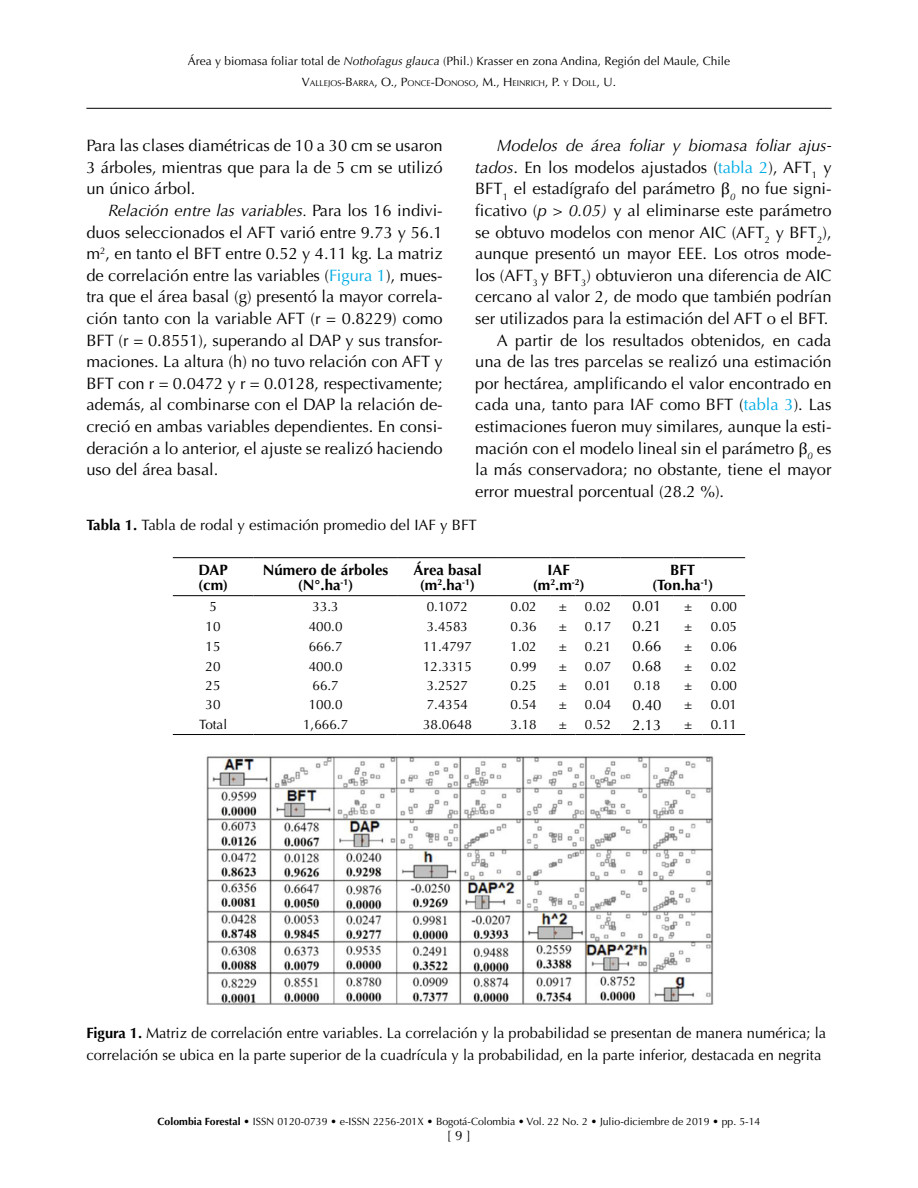
<style>
.page{position:relative;width:918px;height:1188px;background:#fff}
.page>*{position:absolute;margin:0;border:0;box-sizing:border-box;transform-origin:0 0}
.texto{font:16.5px/21.6px "Optima LT Std";color:#000;text-align:justify}
.texto_primera{font:16.5px/21.6px "Optima LT Std";color:#000;text-align:justify}
.titulo_figura{font:15px/21.6px "Optima LT Std";color:#000}
.titdentrotabla{font:700 15px "Optima LT Std";color:#000}
.tittabla{font:15px "Optima LT Std";color:#000}
.textotabla{font:15px "Optima LT Std";color:#000}
.textotabla-2{font:13.5px "Optima LT Std";color:#000}
.t1{font:12px "Optima LT Std";color:#000}
.t2{font:10.5px "Optima LT Std";color:#000}
.t3{font:8.4px "Optima LT Std";color:#000}
.s1{font-style:italic}
.s2{font-size:12px}
.s3{color:#00ade5}
.s4{font-family:"Cambria"}
.s5{font-weight:700}
</style>
<div class="page">
<hr style="left:86px;top:108px;width:746px;height:1px;background:#000">
<hr style="left:173px;top:557px;width:80px;height:1px;background:#000">
<hr style="left:253px;top:557px;width:145px;height:1px;background:#000">
<hr style="left:398px;top:557px;width:99px;height:1px;background:#000">
<hr style="left:497px;top:557px;width:53px;height:1px;background:#000">
<svg style="left:550px;top:557px;width:26px;height:1px"></svg>
<hr style="left:576px;top:557px;width:44px;height:1px;background:#000">
<hr style="left:620px;top:557px;width:54px;height:1px;background:#000">
<svg style="left:674px;top:557px;width:29px;height:1px"></svg>
<hr style="left:703px;top:557px;width:42px;height:1px;background:#000">
<hr style="left:173px;top:595px;width:80px;height:1px;background:#000">
<hr style="left:253px;top:595px;width:145px;height:1px;background:#000">
<hr style="left:398px;top:595px;width:99px;height:1px;background:#000">
<hr style="left:497px;top:595px;width:53px;height:1px;background:#000">
<svg style="left:550px;top:595px;width:26px;height:1px"></svg>
<hr style="left:576px;top:595px;width:44px;height:1px;background:#000">
<hr style="left:620px;top:595px;width:54px;height:1px;background:#000">
<svg style="left:674px;top:595px;width:29px;height:1px"></svg>
<hr style="left:703px;top:595px;width:42px;height:1px;background:#000">
<hr style="left:173px;top:734px;width:80px;height:1px;background:#000">
<hr style="left:253px;top:734px;width:145px;height:1px;background:#000">
<hr style="left:398px;top:734px;width:99px;height:1px;background:#000">
<hr style="left:497px;top:734px;width:53px;height:1px;background:#000">
<svg style="left:550px;top:734px;width:26px;height:1px"></svg>
<hr style="left:576px;top:734px;width:44px;height:1px;background:#000">
<hr style="left:620px;top:734px;width:54px;height:1px;background:#000">
<svg style="left:674px;top:734px;width:29px;height:1px"></svg>
<hr style="left:703px;top:734px;width:42px;height:1px;background:#000">
<img style="left:206px;top:756px;width:508px;height:248px">
<p class="t1" style="left:188px;top:54px;width:544px">Área y biomasa foliar total de <span class="s1">Nothofagus glauca</span> (Phil.) Krasser en zona Andina, Región del Maule, Chile</p>
<p class="t3" style="left:302px;top:79px;width:316px"><span class="s2">V</span>ALLEJOS<span class="s2">-B</span>ARRA<span class="s2">, O., P</span>ONCE<span class="s2">-D</span>ONOSO<span class="s2">, M., H</span>EINRICH<span class="s2">, P.</span> Y <span class="s2">D</span>OLL<span class="s2">, U.</span></p>
<p class="texto_primera" style="left:86px;top:135px;width:358px">Para las clases diamétricas de 10 a 30 cm se usaron 3 árboles, mientras que para la de 5 cm se utilizó un único árbol.</p>
<p class="texto" style="left:86px;top:200px;width:358px;text-indent:22px"><span class="s1">Relación entre las variables.</span> Para los 16 indivi&shy;duos seleccionados el AFT varió entre 9.73 y 56.1 m<sup>2</sup>, en tanto el BFT entre 0.52 y 4.11 kg. La matriz de correlación entre las variables (<span class="s3">Figura 1</span>), mues&shy;tra que el área basal (g) presentó la mayor correla&shy;ción tanto con la variable AFT (r = 0.8229) como BFT (r = 0.8551), superando al DAP y sus transfor&shy;maciones. La altura (h) no tuvo relación con AFT y BFT con r = 0.0472 y r = 0.0128, respectivamente; además, al combinarse con el DAP la relación de&shy;creció en ambas variables dependientes. En consi&shy;deración a lo anterior, el ajuste se realizó haciendo uso del área basal.</p>
<p class="texto" style="left:475px;top:135px;width:358px;text-indent:22px"><span class="s1">Modelos de área foliar y biomasa foliar ajus&shy;tados</span>. En los modelos ajustados (<span class="s3">tabla 2</span>), AFT<sub>1</sub> y BFT<sub>1</sub> el estadígrafo del parámetro <span class="s4">β</span><sub>0</sub> no fue signi&shy;ficativo (<span class="s1">p &gt; 0.05)</span> y al eliminarse este parámetro se obtuvo modelos con menor AIC (AFT<sub>2</sub> y BFT<sub>2</sub>), aunque presentó un mayor EEE. Los otros mode&shy;los (AFT<sub>3</sub> y BFT<sub>3</sub>) obtuvieron una diferencia de AIC cercano al valor 2, de modo que también podrían ser utilizados para la estimación del AFT o el BFT.</p>
<p class="texto" style="left:475px;top:329px;width:358px;text-indent:22px">A partir de los resultados obtenidos, en cada una de las tres parcelas se realizó una estimación por hectárea, amplificando el valor encontrado en cada una, tanto para IAF como BFT (<span class="s3">tabla 3</span>). Las estimaciones fueron muy similares, aunque la esti&shy;mación con el modelo lineal sin el parámetro <span class="s4">β</span><sub>0</sub> es la más conservadora; no obstante, tiene el mayor error muestral porcentual (28.2 %).</p>
<p class="tittabla" style="left:86px;top:516px;width:392px"><span class="s5">Tabla 1.</span> Tabla de rodal y estimación promedio del IAF y BFT</p>
<p class="titdentrotabla" style="left:199px;top:561px;width:31px">DAP</p>
<p class="titdentrotabla" style="left:198px;top:576px;width:31px">(cm)</p>
<p class="titdentrotabla" style="left:413px;top:561px;width:70px">Área basal</p>
<p class="titdentrotabla" style="left:420px;top:576px;width:57px">(m<sup>2</sup>.ha<sup>-1</sup>)</p>
<p class="titdentrotabla" style="left:263px;top:561px;width:127px">Número de árboles</p>
<p class="titdentrotabla" style="left:298px;top:576px;width:57px">(N°.ha<sup>-1</sup>)</p>
<p class="titdentrotabla" style="left:548px;top:561px;width:24px">IAF</p>
<p class="titdentrotabla" style="left:533px;top:576px;width:53px">(m<sup>2</sup>.m<sup>-2</sup>)</p>
<p class="titdentrotabla" style="left:670px;top:561px;width:27px">BFT</p>
<p class="titdentrotabla" style="left:652px;top:576px;width:63px">(Ton.ha<sup>-1</sup>)</p>
<p class="textotabla-2" style="left:209px;top:598px;width:9px">5</p>
<p class="textotabla-2" style="left:313px;top:598px;width:28px">33.3</p>
<p class="textotabla-2" style="left:427px;top:598px;width:43px">0.1072</p>
<p class="textotabla-2" style="left:511px;top:598px;width:28px">0.02</p>
<p class="textotabla-2" style="left:559px;top:598px;width:10px">±</p>
<p class="textotabla-2" style="left:585px;top:598px;width:28px">0.02</p>
<p class="textotabla" style="left:632px;top:597px;width:31px">0.01</p>
<p class="textotabla-2" style="left:684px;top:598px;width:10px">±</p>
<p class="textotabla-2" style="left:711px;top:598px;width:28px">0.00</p>
<p class="textotabla-2" style="left:206px;top:618px;width:17px">10</p>
<p class="textotabla-2" style="left:309px;top:618px;width:35px">400.0</p>
<p class="textotabla-2" style="left:427px;top:618px;width:43px">3.4583</p>
<p class="textotabla-2" style="left:511px;top:618px;width:28px">0.36</p>
<p class="textotabla-2" style="left:559px;top:618px;width:10px">±</p>
<p class="textotabla-2" style="left:585px;top:618px;width:28px">0.17</p>
<p class="textotabla" style="left:632px;top:617px;width:31px">0.21</p>
<p class="textotabla-2" style="left:684px;top:618px;width:10px">±</p>
<p class="textotabla-2" style="left:711px;top:618px;width:28px">0.05</p>
<p class="textotabla-2" style="left:206px;top:638px;width:17px">15</p>
<p class="textotabla-2" style="left:309px;top:638px;width:35px">666.7</p>
<p class="textotabla-2" style="left:423px;top:638px;width:50px">11.4797</p>
<p class="textotabla-2" style="left:511px;top:638px;width:28px">1.02</p>
<p class="textotabla-2" style="left:559px;top:638px;width:10px">±</p>
<p class="textotabla-2" style="left:585px;top:638px;width:28px">0.21</p>
<p class="textotabla" style="left:632px;top:637px;width:31px">0.66</p>
<p class="textotabla-2" style="left:684px;top:638px;width:10px">±</p>
<p class="textotabla-2" style="left:711px;top:638px;width:28px">0.06</p>
<p class="textotabla-2" style="left:206px;top:658px;width:17px">20</p>
<p class="textotabla-2" style="left:309px;top:658px;width:35px">400.0</p>
<p class="textotabla-2" style="left:423px;top:658px;width:50px">12.3315</p>
<p class="textotabla-2" style="left:511px;top:658px;width:28px">0.99</p>
<p class="textotabla-2" style="left:559px;top:658px;width:10px">±</p>
<p class="textotabla-2" style="left:585px;top:658px;width:28px">0.07</p>
<p class="textotabla" style="left:632px;top:657px;width:31px">0.68</p>
<p class="textotabla-2" style="left:684px;top:658px;width:10px">±</p>
<p class="textotabla-2" style="left:711px;top:658px;width:28px">0.02</p>
<p class="textotabla-2" style="left:206px;top:678px;width:17px">25</p>
<p class="textotabla-2" style="left:313px;top:678px;width:28px">66.7</p>
<p class="textotabla-2" style="left:427px;top:678px;width:43px">3.2527</p>
<p class="textotabla-2" style="left:511px;top:678px;width:28px">0.25</p>
<p class="textotabla-2" style="left:559px;top:678px;width:10px">±</p>
<p class="textotabla-2" style="left:585px;top:678px;width:28px">0.01</p>
<p class="textotabla-2" style="left:634px;top:678px;width:28px">0.18</p>
<p class="textotabla-2" style="left:684px;top:678px;width:10px">±</p>
<p class="textotabla-2" style="left:711px;top:678px;width:28px">0.00</p>
<p class="textotabla-2" style="left:206px;top:697px;width:17px">30</p>
<p class="textotabla-2" style="left:309px;top:697px;width:35px">100.0</p>
<p class="textotabla-2" style="left:427px;top:697px;width:43px">7.4354</p>
<p class="textotabla-2" style="left:511px;top:697px;width:28px">0.54</p>
<p class="textotabla-2" style="left:559px;top:697px;width:10px">±</p>
<p class="textotabla-2" style="left:585px;top:697px;width:28px">0.04</p>
<p class="textotabla" style="left:632px;top:696px;width:31px">0.40</p>
<p class="textotabla-2" style="left:684px;top:697px;width:10px">±</p>
<p class="textotabla-2" style="left:711px;top:697px;width:28px">0.01</p>
<p class="textotabla-2" style="left:199px;top:717px;width:29px">Total</p>
<p class="textotabla-2" style="left:303px;top:717px;width:47px">1,666.7</p>
<p class="textotabla-2" style="left:423px;top:717px;width:50px">38.0648</p>
<p class="textotabla-2" style="left:511px;top:717px;width:28px">3.18</p>
<p class="textotabla-2" style="left:559px;top:717px;width:10px">±</p>
<p class="textotabla-2" style="left:585px;top:717px;width:28px">0.52</p>
<p class="textotabla" style="left:632px;top:716px;width:31px">2.13</p>
<p class="textotabla-2" style="left:684px;top:717px;width:10px">±</p>
<p class="textotabla-2" style="left:711px;top:717px;width:28px">0.11</p>
<p class="titulo_figura" style="left:86px;top:1023px;width:741px"><span class="s5">Figura 1.</span> Matriz de correlación entre variables. La correlación y la probabilidad se presentan de manera numérica; la correlación se ubica en la parte superior de la cuadrícula y la probabilidad, en la parte inferior, destacada en negrita</p>
<p class="t2" style="left:158px;top:1115px;width:604px"><span class="s5">Colombia Forestal</span> • ISSN 0120-0739 • e-ISSN 2256-201X • Bogotá-Colombia • Vol. 22 No. 2 • Julio-diciembre de 2019 • pp. 5-14</p>
<p class="textotabla-2" style="left:447px;top:1127px;width:26px">[ 9 ]</p>
</div>
